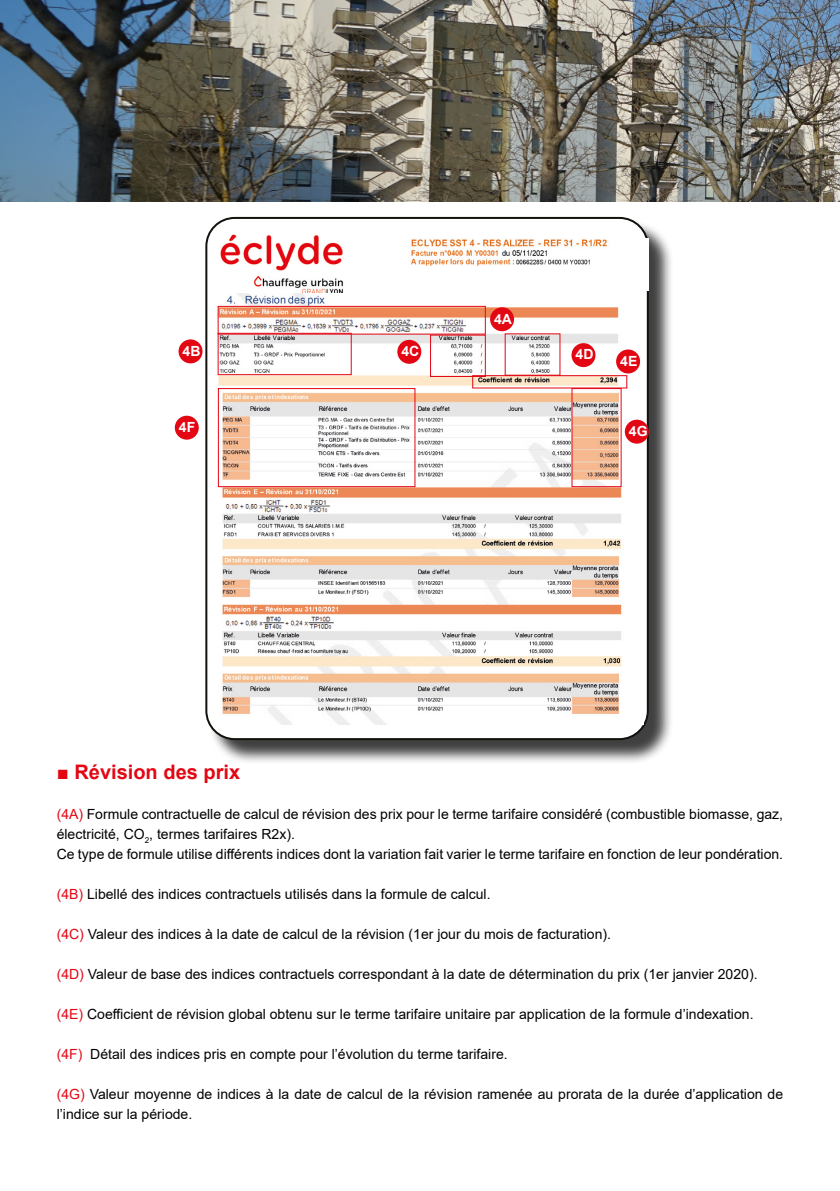
<style>
.page{position:relative;width:840px;height:1191px;background:#fff}
.page>*{position:absolute;margin:0;border:0;box-sizing:border-box;transform-origin:0 0}
.t1{font:700 20px "Arial";color:#e30613}
.t2{font:14px/20px "Arial";color:#000}
.t3{font:700 14px "Arial";color:#fff}
.s1{color:#e30613}
</style>
<div class="page">
<img style="left:0;top:0;width:839px;height:201px">
<div style="left:208px;top:220px;width:465px;height:544px;background:#000;opacity:.75"></div>
<div style="left:206px;top:218px;width:441px;height:521px;background:#fff;border-radius:28px"></div>
<div style="left:205px;top:217px;width:443px;height:523px;border:2px solid #12110c;border-radius:28px"></div>
<img style="left:217px;top:388px;width:426px;height:336px">
<img style="left:411px;top:239px;width:237px;height:52px">
<div style="left:175px;top:416px;width:24px;height:24px;background:#e30613;border-radius:50%"></div>
<div style="left:624px;top:420px;width:24px;height:23px;background:#e30613;border-radius:50%"></div>
<div style="left:178px;top:339px;width:24px;height:24px;background:#e30613;border-radius:50%"></div>
<img style="left:220px;top:234px;width:123px;height:59px">
<img style="left:217px;top:293px;width:422px;height:92px">
<div style="left:217px;top:306px;width:268px;height:28px;border:1px solid #e30613"></div>
<div style="left:217px;top:333px;width:134px;height:42px;border:1px solid #e30613"></div>
<div style="left:218px;top:388px;width:197px;height:99px;border:1px solid #e30613"></div>
<div style="left:430px;top:334px;width:55px;height:43px;border:1px solid #e30613"></div>
<div style="left:472px;top:375px;width:155px;height:13px;border:1px solid #e30613"></div>
<div style="left:571px;top:388px;width:50px;height:99px;border:1px solid #e30613"></div>
<div style="left:490px;top:307px;width:23px;height:24px;background:#e30613;border-radius:50%"></div>
<div style="left:397px;top:340px;width:24px;height:24px;background:#e30613;border-radius:50%"></div>
<div style="left:571px;top:343px;width:24px;height:24px;background:#e30613;border-radius:50%"></div>
<div style="left:615px;top:349px;width:24px;height:24px;background:#e30613;border-radius:50%"></div>
<p class="t3" style="left:182px;top:341px;width:19px">4B</p>
<p class="t3" style="left:494px;top:309px;width:19px">4A</p>
<p class="t3" style="left:401px;top:341px;width:19px">4C</p>
<p class="t3" style="left:575px;top:345px;width:19px">4D</p>
<p class="t3" style="left:620px;top:351px;width:19px">4E</p>
<p class="t3" style="left:179px;top:417px;width:18px">4F</p>
<p class="t3" style="left:628px;top:421px;width:20px">4G</p>
<h1 class="t1" style="left:57px;top:757px;width:185px">■ Révision des prix</h1>
<p class="t2" style="left:57px;top:803px;width:727px"><span class="s1">(4A)</span> Formule contractuelle de calcul de révision des prix pour le terme tarifaire considéré (combustible biomasse, gaz, électricité, CO<sub>2</sub>, termes tarifaires R2x).<br>Ce type de formule utilise différents indices dont la variation fait varier le terme tarifaire en fonction de leur pondération.</p>
<p class="t2" style="left:57px;top:883px;width:435px"><span class="s1">(4B)</span> Libellé des indices contractuels utilisés dans la formule de calcul.</p>
<p class="t2" style="left:57px;top:923px;width:555px"><span class="s1">(4C)</span> Valeur des indices à la date de calcul de la révision (1er jour du mois de facturation).</p>
<p class="t2" style="left:57px;top:963px;width:702px"><span class="s1">(4D)</span> Valeur de base des indices contractuels correspondant à la date de détermination du prix (1er janvier 2020).</p>
<p class="t2" style="left:57px;top:1003px;width:698px"><span class="s1">(4E)</span> Coefficient de révision global obtenu sur le terme tarifaire unitaire par application de la formule d’indexation.</p>
<p class="t2" style="left:57px;top:1043px;width:452px"><span class="s1">(4F)</span> Détail des indices pris en compte pour l’évolution du terme tarifaire.</p>
<p class="t2" style="left:57px;top:1083px;width:727px"><span class="s1">(4G)</span> Valeur moyenne de indices à la date de calcul de la révision ramenée au prorata de la durée d’application de l’indice sur la période.</p>
</div>
